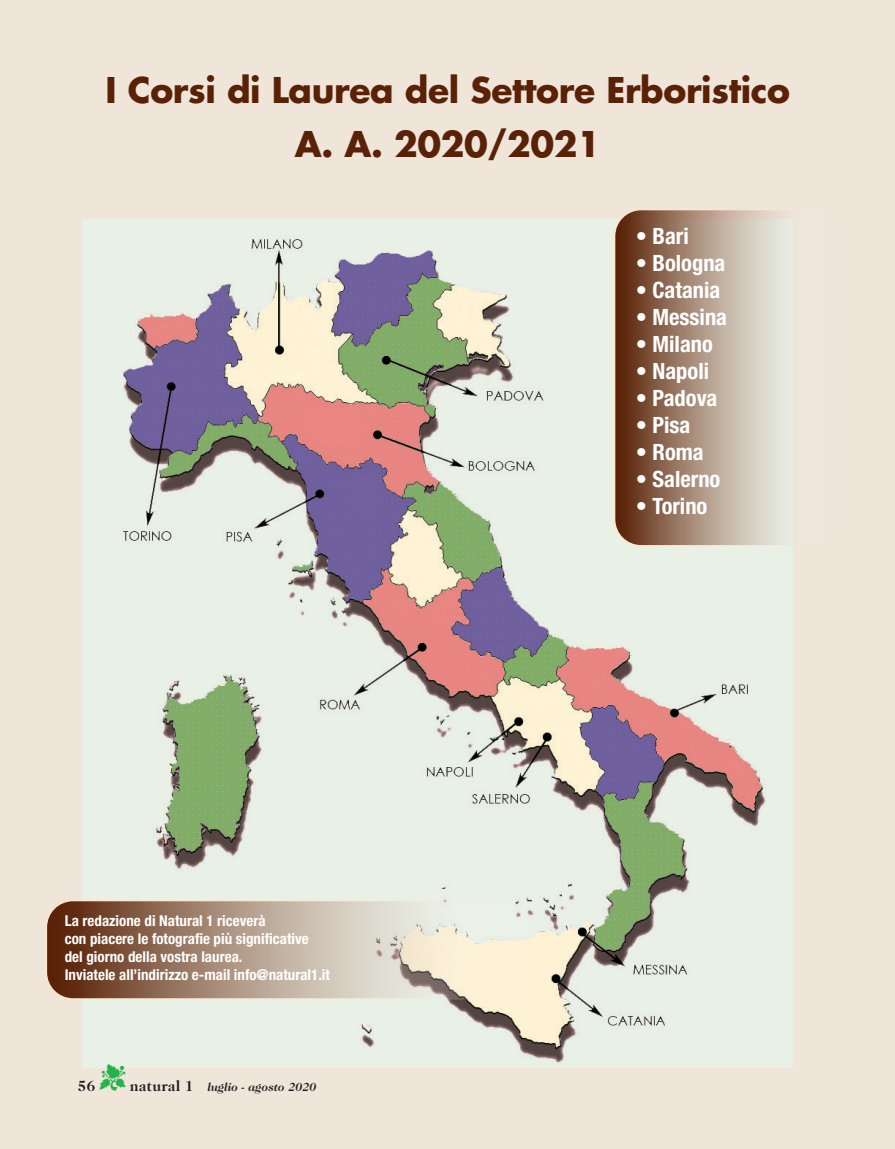
<style>
.page{position:relative;width:895px;height:1149px;background:#fff}
.page>*{position:absolute;margin:0;border:0;box-sizing:border-box;transform-origin:0 0}
.t1{font:700 34.5px "Futura";letter-spacing:-.01em;color:#592106}
.t2{font:700 condensed 22.5px "Helvetica Neue LT Std";color:#fff}
.t3{font:700 condensed 15px "Helvetica Neue LT Std";color:#fff}
.t4{font:700 15px "Caslon 224 IT Cby BT";color:#231f20}
.t5{font:italic 700 12px "Caslon 224 IT Cby BT";color:#231f20}
.s1{color:#23b24b}
.s2{font-style:normal;font-size:15px}
</style>
<div class="page">
<div style="left:0;top:0;width:894px;height:1149px;background:#efe5d9"></div>
<img style="left:83px;top:220px;width:709px;height:848px">
<svg style="left:614px;top:210px;width:228px;height:336px;background:#baa594"></svg>
<div style="left:613px;top:209px;width:230px;height:338px;border:2px solid #fee6ce;border-radius:27px"></div>
<svg style="left:46px;top:901px;width:501px;height:98px;background:#b9a491"></svg>
<div style="left:46px;top:900px;width:501px;height:100px;border:2px solid #fee6ce;border-radius:27px"></div>
<p class="t1" style="left:105px;top:66px;width:685px">I Corsi di Laurea del Settore Erboristico</p>
<p class="t1" style="left:295px;top:120px;width:307px">A. A. 2020/2021</p>
<p class="t3" style="left:65px;top:912px;width:202px">La redazione di Natural 1 riceverà</p>
<p class="t3" style="left:65px;top:930px;width:245px">con piacere le fotografie più significative</p>
<p class="t3" style="left:65px;top:948px;width:179px">del giorno della vostra laurea.</p>
<p class="t3" style="left:65px;top:966px;width:266px">Inviatele all’indirizzo e-mail info@natural1.it</p>
<p class="t5" style="left:100px;top:1079px;width:218px"><span class="s1">▼</span> <span class="s2">natural 1</span> luglio - agosto 2020</p>
<p class="t4" style="left:77px;top:1077px;width:19px">56</p>
<p class="t2" style="left:635px;top:222px;width:54px">• Bari</p>
<p class="t2" style="left:635px;top:249px;width:91px">• Bologna</p>
<p class="t2" style="left:635px;top:276px;width:86px">• Catania</p>
<p class="t2" style="left:635px;top:303px;width:93px">• Messina</p>
<p class="t2" style="left:635px;top:330px;width:78px">• Milano</p>
<p class="t2" style="left:635px;top:357px;width:75px">• Napoli</p>
<p class="t2" style="left:635px;top:384px;width:83px">• Padova</p>
<p class="t2" style="left:635px;top:411px;width:56px">• Pisa</p>
<p class="t2" style="left:635px;top:438px;width:69px">• Roma</p>
<p class="t2" style="left:635px;top:465px;width:86px">• Salerno</p>
<p class="t2" style="left:635px;top:492px;width:73px">• Torino</p>
</div>
